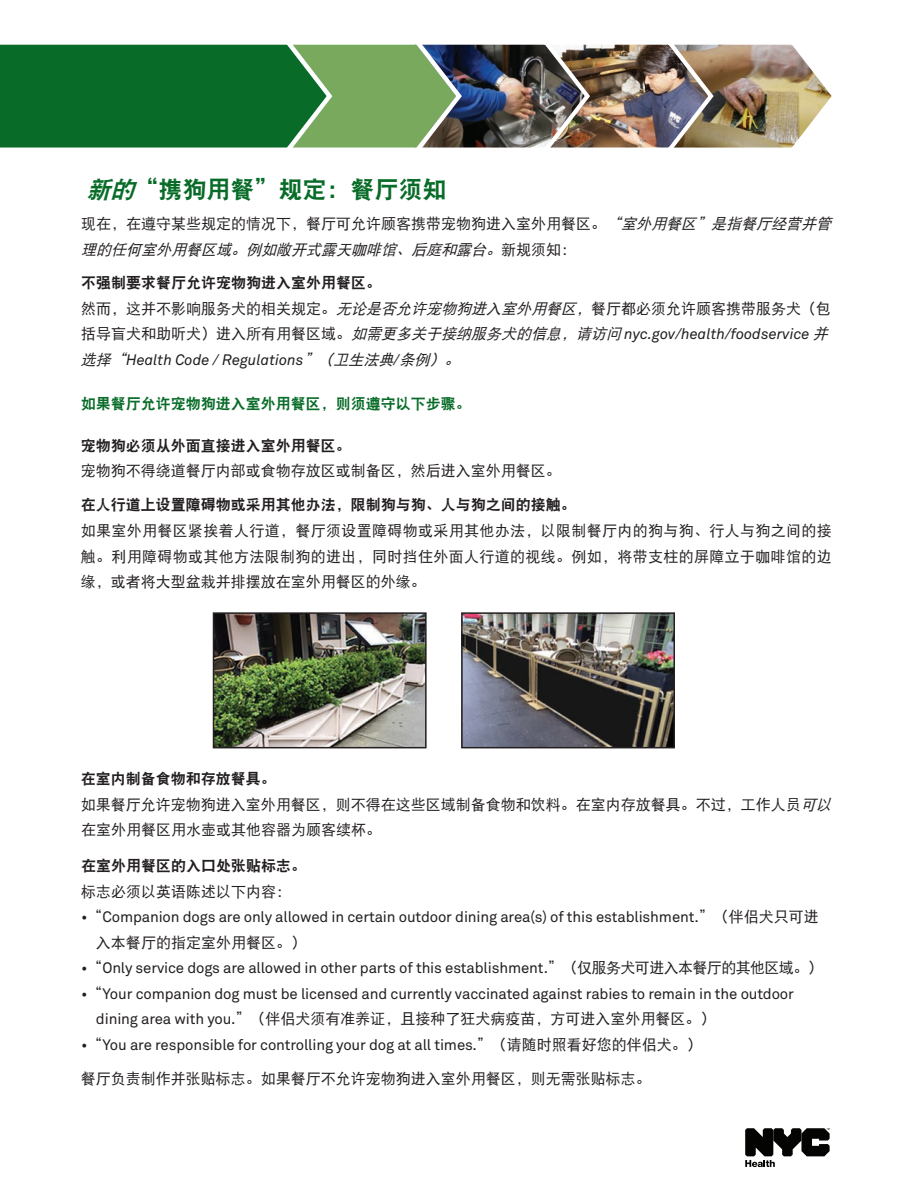
<style>
.page{position:relative;width:918px;height:1188px;background:#fff}
.page>*{position:absolute;margin:0;border:0;box-sizing:border-box;transform-origin:0 0}
.t1{font:24px "DF Hei W9";color:#086c28}
.t2{font:15px/25.5px "DF Hei W5";color:#231f20}
.t3{font:15px/25.5px "Akkurat";letter-spacing:-.01em;color:#231f20}
.t4{font:italic 15px/25.5px "DF Hei W5";color:#231f20}
.t5{font:15px/25.5px "DF Hei W9";color:#231f20}
.t6{font:15px "DF Hei W9";color:#086c28}
.s1{font-style:italic}
.s2{font-style:normal}
.s3{font-family:"DF Hei W9"}
.s4{font-family:"Akkurat";font-style:italic}
.s5{font-family:"DF Hei W5"}
</style>
<div class="page">
<img style="left:0;top:44px;width:832px;height:104px">
<img style="left:216px;top:615px;width:208px;height:130px">
<div style="left:213px;top:612px;width:214px;height:136px;border:2px solid #231f20"></div>
<img style="left:464px;top:615px;width:208px;height:130px">
<div style="left:461px;top:612px;width:214px;height:136px;border:2px solid #231f20"></div>
<svg style="left:745px;top:1128px;width:85px;height:39px"></svg>
<p class="t1" style="left:86px;top:177px;width:362px"><span class="s1">新的</span>“携狗用餐”规定：餐厅须知</p>
<p class="t4" style="left:81px;top:211px;width:756px"><span class="s2">现在，在遵守某些规定的情况下，餐厅可允许顾客携带宠物狗进入室外用餐区。</span>“室外用餐区”是指餐厅经营并管理的任何室外用餐区域。例如敞开式露天咖啡馆、后庭和露台。<span class="s2">新规须知：</span></p>
<p class="t2" style="left:81px;top:270px;width:752px"><span class="s3">不强制要求餐厅允许宠物狗进入室外用餐区。<br></span>然而，这并不影响服务犬的相关规定。<span class="s1">无论是否允许宠物狗进入室外用餐区，</span>餐厅都必须允许顾客携带服务犬（包括导盲犬和助听犬）进入所有用餐区域。<span class="s1">如需更多关于接纳服务犬的信息，请访问</span><span class="s4">nyc.gov/health/foodservice</span> <span class="s1">并选择“</span><span class="s4">Health Code / Regulations</span><span class="s1">”（卫生法典</span><span class="s4">/</span><span class="s1">条例）。</span></p>
<p class="t6" style="left:81px;top:396px;width:391px">如果餐厅允许宠物狗进入室外用餐区，则须遵守以下步骤。</p>
<p class="t2" style="left:81px;top:433px;width:481px"><span class="s3">宠物狗必须从外面直接进入室外用餐区。<br></span>宠物狗不得绕道餐厅内部或食物存放区或制备区，然后进入室外用餐区。</p>
<p class="t5" style="left:81px;top:492px;width:496px">在人行道上设置障碍物或采用其他办法，限制狗与狗、人与狗之间的接触。</p>
<p class="t2" style="left:81px;top:518px;width:752px;text-align:justify">如果室外用餐区紧挨着人行道，餐厅须设置障碍物或采用其他办法，以限制餐厅内的狗与狗、行人与狗之间的接触。利用障碍物或其他方法限制狗的进出，同时挡住外面人行道的视线。例如，将带支柱的屏障立于咖啡馆的边缘，或者将大型盆栽并排摆放在室外用餐区的外缘。</p>
<p class="t2" style="left:81px;top:766px;width:756px"><span class="s3">在室内制备食物和存放餐具。<br></span>如果餐厅允许宠物狗进入室外用餐区，则不得在这些区域制备食物和饮料。在室内存放餐具。不过，工作人员<span class="s1">可以</span>在室外用餐区用水壶或其他容器为顾客续杯。</p>
<p class="t5" style="left:81px;top:853px;width:226px">在室外用餐区的入口处张贴标志。<span class="s5">标志必须以英语陈述以下内容：</span></p>
<p class="t3" style="left:96px;top:905px;width:724px;text-indent:-15px">•<span class="s5">“</span>Companion dogs are only allowed in certain outdoor dining area(s) of this establishment.<span class="s5">”（伴侣犬只可进入本餐厅的指定室外用餐区。）</span></p>
<p class="t3" style="left:81px;top:956px;width:743px">•<span class="s5">“</span>Only service dogs are allowed in other parts of this establishment.<span class="s5">”（仅服务犬可进入本餐厅的其他区域。）</span></p>
<p class="t3" style="left:96px;top:981px;width:699px;text-indent:-15px">•<span class="s5">“</span>Your companion dog must be licensed and currently vaccinated against rabies to remain in the outdoor dining area with you.<span class="s5">”（伴侣犬须有准养证，且接种了狂犬病疫苗，方可进入室外用餐区。）</span></p>
<p class="t3" style="left:81px;top:1032px;width:622px">•<span class="s5">“</span>You are responsible for controlling your dog at all times.<span class="s5">”（请随时照看好您的伴侣犬。）</span></p>
<p class="t2" style="left:81px;top:1065px;width:572px">餐厅负责制作并张贴标志。如果餐厅不允许宠物狗进入室外用餐区，则无需张贴标志。</p>
</div>
